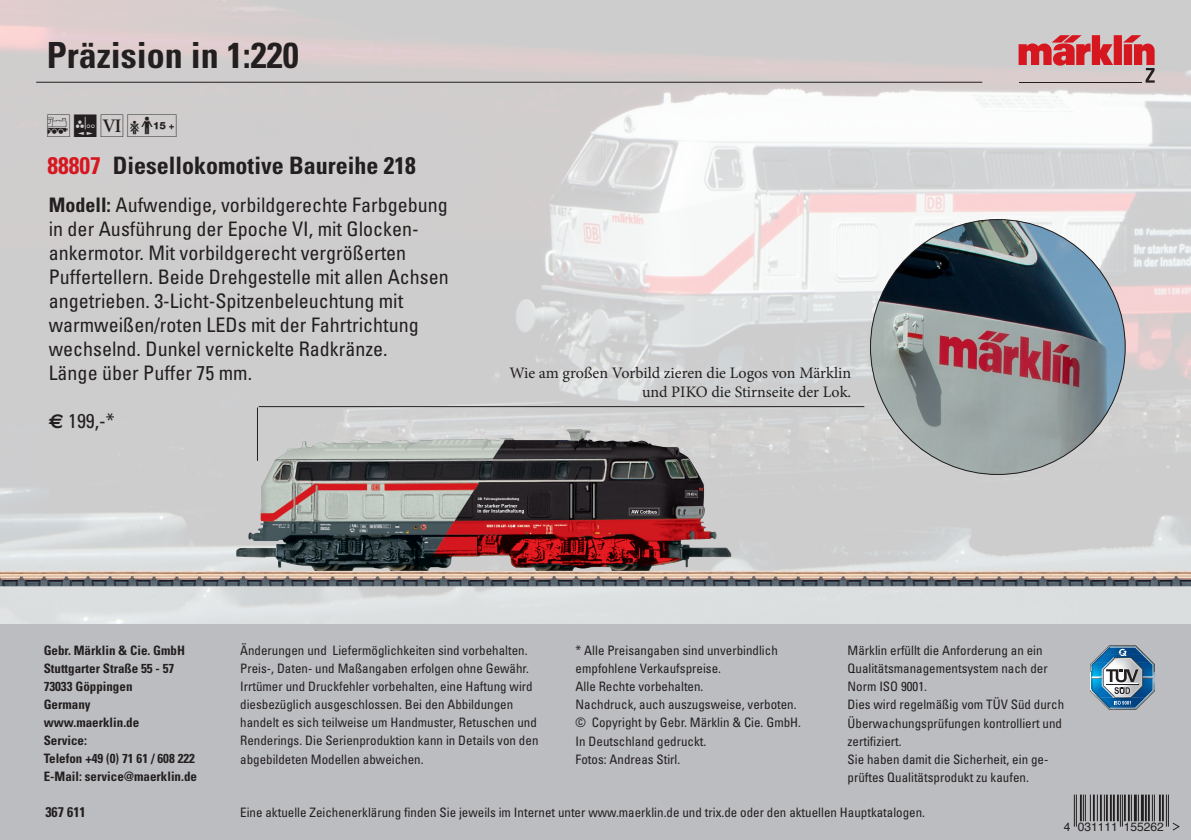
<style>
.page{position:relative;width:1191px;height:840px;background:#fff}
.page>*{position:absolute;margin:0;border:0;box-sizing:border-box;transform-origin:0 0}
.t1{font:700 condensed 36px "Univers LT Std";color:#231f20}
.t2{font:28px "Maerk 2";color:#231f20}
.t3{font:700 condensed 24px "Univers LT Std";color:#231f20}
.t4{font:condensed 20px/24px "Univers LT Std";color:#231f20}
.t5{font:16px/19.2px "Minion Pro";color:#231f20;text-align:right}
.t6{font:700 condensed 14px "Univers LT Std";color:#231f20}
.t7{font:condensed 13px/18px "Univers LT Std";color:#231f20}
.t8{font:700 condensed 13px/18px "Univers LT Std";color:#231f20}
.t9{font:12px "Helvetica";color:#231f20}
.s1{font-family:"Trix Piktos"}
.s2{color:#d7171f}
.s3{font-weight:700}
.s4{font-family:"Euro Sans";font-weight:700;font-stretch:normal}
</style>
<div class="page">
<img style="left:0;top:0;width:1191px;height:623px">
<div style="left:0;top:623px;width:1191px;height:216px;background:#bcbdc0"></div>
<img style="left:236px;top:429px;width:335px;height:138px">
<img style="left:870px;top:219px;width:255px;height:255px;border-radius:127px">
<hr style="left:257px;top:407px;width:1px;height:53px;background:#231f20">
<hr style="left:259px;top:406px;width:605px;height:1px;background:#231f20">
<hr style="left:1074px;top:794px;width:1px;height:32px;background:#231f20">
<hr style="left:1076px;top:794px;width:1px;height:32px;background:#231f20">
<svg style="left:1080px;top:794px;width:38px;height:26px"></svg>
<hr style="left:1120px;top:794px;width:1px;height:32px;background:#231f20">
<hr style="left:1122px;top:794px;width:1px;height:32px;background:#231f20">
<svg style="left:1124px;top:794px;width:8px;height:26px"></svg>
<hr style="left:1134px;top:794px;width:2px;height:26px;background:#231f20">
<svg style="left:1138px;top:794px;width:1px;height:26px"></svg>
<hr style="left:1141px;top:794px;width:2px;height:26px;background:#231f20">
<svg style="left:1145px;top:794px;width:18px;height:26px"></svg>
<hr style="left:1166px;top:794px;width:1px;height:32px;background:#231f20">
<hr style="left:1168px;top:794px;width:1px;height:32px;background:#231f20">
<svg style="left:1172px;top:822px;width:8px;height:8px"></svg>
<hr style="left:36px;top:82px;width:946px;height:1px;background:#231f20">
<svg style="left:1018px;top:35px;width:136px;height:48px;background:#ce8083"></svg>
<svg style="left:1090px;top:645px;width:64px;height:64px"></svg>
<h1 class="t1" style="left:47px;top:33px;width:253px">Präzision in 1:220</h1>
<h2 class="t2" style="left:48px;top:111px;width:135px">/N8<span class="s1">\</span></h2>
<h3 class="t3" style="left:48px;top:150px;width:369px"><span class="s2">88807</span> Diesellokomotive Baureihe 218</h3>
<p class="t4" style="left:49px;top:192px;width:401px"><span class="s3">Modell:</span> Aufwendige, vorbildgerechte Farbgebung in der Ausführung der Epoche VI, mit Glocken&shy;ankermotor. Mit vorbildgerecht vergrößerten Puffertellern. Beide Drehgestelle mit allen Achsen angetrieben. 3-Licht-Spitzenbeleuchtung mit warmweißen/roten LEDs mit der Fahrtrichtung wechselnd. Dunkel vernickelte Radkränze.<br>Länge über Puffer 75 mm.</p>
<h3 class="t4" style="left:49px;top:408px;width:68px"><span class="s4">€</span> 199,-*</h3>
<p class="t5" style="left:509px;top:363px;width:343px">Wie am großen Vorbild zieren die Logos von Märklin und PIKO die Stirnseite der Lok.</p>
<p class="t8" style="left:44px;top:641px;width:155px">Gebr. Märklin &amp; Cie. GmbH<br>Stuttgarter Straße 55 - 57<br>73033 Göppingen<br>Germany<br>www.maerklin.de<br>Service:<br>Telefon +49 (0) 71 61 / 608 222<br>E-Mail: service@maerklin.de</p>
<p class="t7" style="left:240px;top:641px;width:300px">Änderungen und Liefermöglichkeiten sind vorbehalten.<br>Preis-, Daten- und Maßangaben erfolgen ohne Gewähr.<br>Irrtümer und Druckfehler vorbehalten, eine Haftung wird diesbezüglich ausgeschlossen. Bei den Abbildungen handelt es sich teilweise um Handmuster, Retuschen und Renderings. Die Serienproduktion kann in Details von den abgebildeten Modellen abweichen.</p>
<p class="t7" style="left:575px;top:641px;width:227px">* Alle Preisangaben sind unverbindlich empfohlene Verkaufspreise.<br>Alle Rechte vorbehalten.<br>Nachdruck, auch auszugsweise, verboten. © Copyright by Gebr. Märklin &amp; Cie. GmbH.<br>In Deutschland gedruckt.<br>Fotos: Andreas Stirl.</p>
<p class="t7" style="left:847px;top:641px;width:218px">Märklin erfüllt die Anforderung an ein<br>Qualitätsmanagementsystem nach der<br>Norm ISO 9001.<br>Dies wird regelmäßig vom TÜV Süd durch<br>Überwachungsprüfungen kontrolliert und zertifiziert.<br>Sie haben damit die Sicherheit, ein ge&shy;prüftes Qualitätsprodukt zu kaufen.</p>
<p class="t7" style="left:240px;top:802px;width:686px">Eine aktuelle Zeichenerklärung finden Sie jeweils im Internet unter www.maerklin.de und trix.de oder den aktuellen Hauptkatalogen.</p>
<p class="t6" style="left:45px;top:802px;width:42px">367 611</p>
<p class="t9" style="left:1063px;top:816px;width:102px">4 031111 155262</p>
</div>
